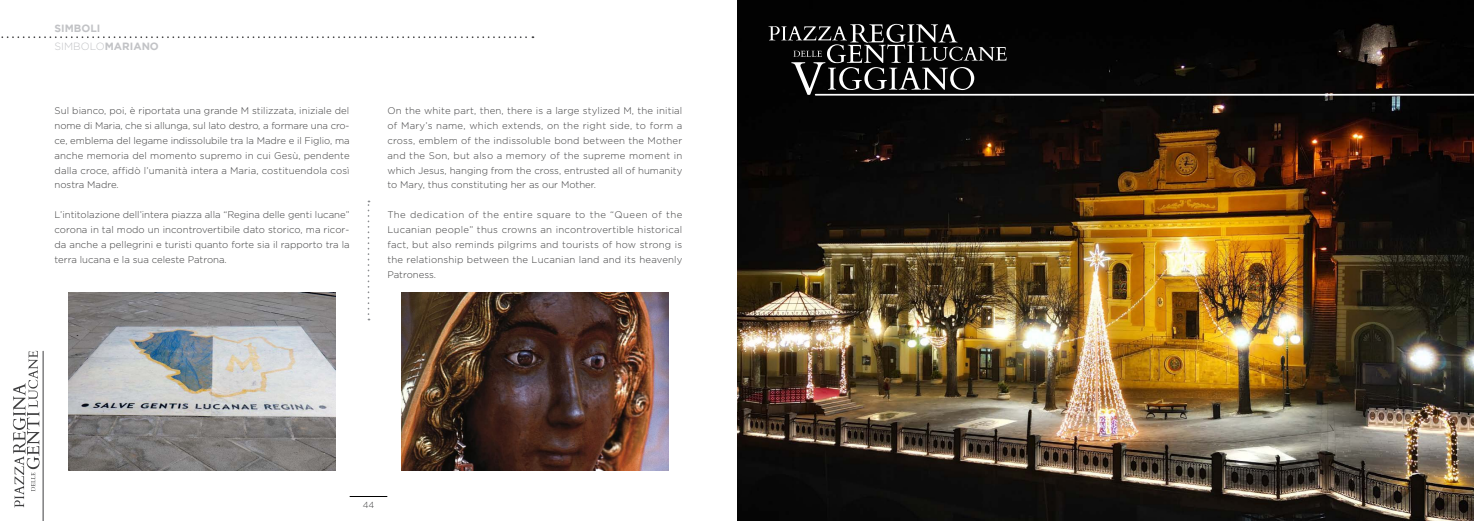
<style>
.page{position:relative;width:1474px;height:521px;background:#fff}
.page>*{position:absolute;margin:0;border:0;box-sizing:border-box;transform-origin:0 0}
.t1{font:300 10.5px "Gotham";color:#c2c3c6}
.t2{font:700 10.5px "Gotham";color:#c2c3c6}
.Stile_di_paragrafo_1{font:300 9.62px/14.9px "Gotham";color:#3e3e3f;text-align:justify}
.t3{font:300 8.75px "Gotham";color:#3e3e3f}
.s1{font-weight:700}
</style>
<div class="page">
<hr style="left:43px;top:351px;width:1px;height:170px;background:#3e3e3f">
<svg style="left:13px;top:351px;width:27px;height:157px"></svg>
<hr style="left:350px;top:496px;width:37px;height:1px;background:#000">
<svg style="left:1px;top:36px;width:532px;height:2px"></svg>
<img style="left:737px;top:0;width:736px;height:521px">
<svg style="left:367px;top:201px;width:2px;height:119px"></svg>
<img style="left:69px;top:293px;width:266px;height:177px">
<img style="left:402px;top:293px;width:266px;height:177px">
<svg style="left:768px;top:14px;width:238px;height:81px;background:#272727"></svg>
<hr style="left:815px;top:94px;width:658px;height:2px;background:#fff">
<p class="t2" style="left:55px;top:22px;width:47px">SIMBOLI</p>
<p class="t1" style="left:55px;top:40px;width:106px">SIMBOLO<span class="s1">MARIANO</span></p>
<p class="Stile_di_paragrafo_1" style="left:55px;top:103px;width:296px">Sul bianco, poi, è riportata una grande M stilizzata, iniziale del nome di Maria, che si allunga, sul lato destro, a formare una cro&shy;ce, emblema del legame indissolubile tra la Madre e il Figlio, ma anche memoria del momento supremo in cui Gesù, pendente dalla croce, affidò l’umanità intera a Maria, costituendola così nostra Madre.</p>
<p class="Stile_di_paragrafo_1" style="left:55px;top:207px;width:297px">L’intitolazione dell’intera piazza alla “Regina delle genti lucane” corona in tal modo un incontrovertibile dato storico, ma ricor&shy;da anche a pellegrini e turisti quanto forte sia il rapporto tra la terra lucana e la sua celeste Patrona.</p>
<p class="Stile_di_paragrafo_1" style="left:387px;top:103px;width:296px">On the white part, then, there is a large stylized M, the initial of Mary’s name, which extends, on the right side, to form a cross, emblem of the indissoluble bond between the Mother and the Son, but also a memory of the supreme moment in which Jesus, hanging from the cross, entrusted all of humanity to Mary, thus constituting her as our Mother.</p>
<p class="Stile_di_paragrafo_1" style="left:387px;top:207px;width:296px">The dedication of the entire square to the “Queen of the Lucanian people” thus crowns an incontrovertible historical fact, but also reminds pilgrims and tourists of how strong is the relationship between the Lucanian land and its heavenly Patroness.</p>
<p class="t3" style="left:363px;top:500px;width:13px">44</p>
</div>
